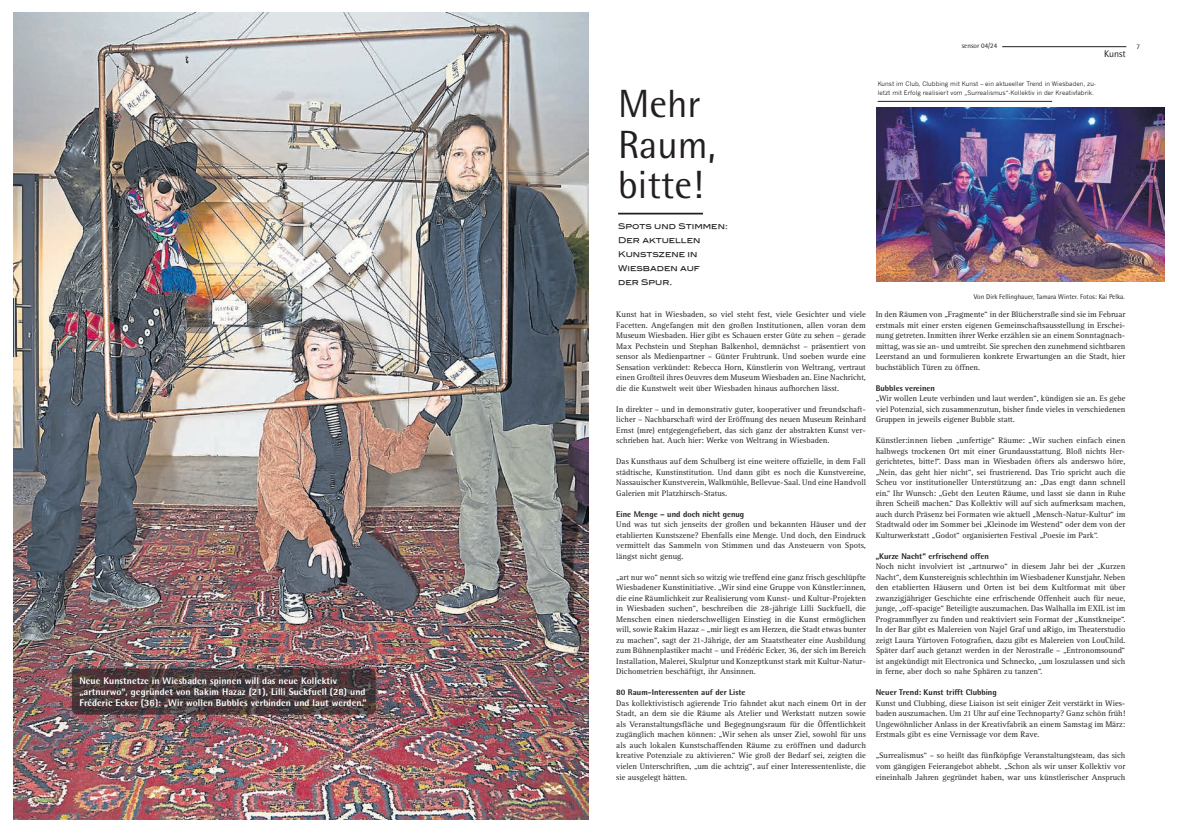
<style>
.page{position:relative;width:1178px;height:839px;background:#fff}
.page>*{position:absolute;margin:0;border:0;box-sizing:border-box;transform-origin:0 0}
.Head_1_rechtsbuendig{font:39.38px/40.2px "Rotis Semi Sans Std";color:#231f20}
.Blocksatz{font:800 9.62px/11.4px "Rotis Semi Sans Std";letter-spacing:.005em;color:#fff}
.Rubrikname_rechts{font:9.62px "Rotis Semi Sans Std";color:#231f20}
.Blocksatz_GL-Raster_besser_Trenn_opt{font:8.31px/10.5px "Rotis Serif Std";color:#231f20;text-align:justify}
.Zwischenüberschrift_s-wi_GL{font:800 8.31px "Rotis Semi Sans Std";color:#231f20}
.Subhead_1_rechtsbuendig{font:7.88px/14px "Blair Md ITCTT Medium";color:#231f20}
.Credit_Titelstory{font:7px "Rotis Semi Sans Std";color:#231f20}
.t1{font:6.12px/8.8px "News Gothic";color:#231f20}
</style>
<div class="page">
<hr style="left:1001px;top:46px;width:125px;height:1px;background:#231f20">
<hr style="left:618px;top:213px;width:85px;height:1px;background:#231f20">
<img style="left:13px;top:13px;width:575px;height:806px">
<img style="left:876px;top:108px;width:288px;height:173px">
<hr style="left:877px;top:101px;width:174px;height:1px;background:#231f20">
<svg style="left:72px;top:668px;width:303px;height:46px;background:#493a3c"></svg>
<p class="Blocksatz" style="left:79px;top:674px;width:289px">Neue Kunstnetze in Wiesbaden spinnen will das neue Kollektiv „artnurwo“, gegründet von Rakim Hazaz (21), Lilli Suckfuell (28) und<br>Fréderic Ecker (36): „Wir wollen Bubbles verbinden und laut werden.“</p>
<p class="Credit_Titelstory" style="left:961px;top:41px;width:37px">sensor 04/24</p>
<p class="Credit_Titelstory" style="left:1136px;top:42px;width:5px">7</p>
<p class="Rubrikname_rechts" style="left:1103px;top:48px;width:23px">Kunst</p>
<p class="Head_1_rechtsbuendig" style="left:618px;top:84px;width:99px">Mehr<br>Raum, bitte!</p>
<p class="Subhead_1_rechtsbuendig" style="left:618px;top:218px;width:111px">Spots und Stimmen:<br>Der aktuellen<br>Kunstszene in<br>Wiesbaden auf<br>der Spur.</p>
<p class="Blocksatz_GL-Raster_besser_Trenn_opt" style="left:616px;top:309px;width:251px">Kunst hat in Wiesbaden, so viel steht fest, viele Gesichter und viele Facetten. Angefangen mit den großen Institutionen, allen voran dem Museum Wiesbaden. Hier gibt es Schauen erster Güte zu sehen – gerade Max Pechstein und Stephan Balkenhol, demnächst – präsentiert von sensor als Medienpartner – Günter Fruhtrunk. Und soeben wurde eine Sensation verkündet: Rebecca Horn, Künstlerin von Weltrang, vertraut einen Großteil ihres Oeuvres dem Museum Wiesbaden an. Eine Nachricht, die die Kunstwelt weit über Wiesbaden hinaus aufhorchen lässt.</p>
<p class="Blocksatz_GL-Raster_besser_Trenn_opt" style="left:616px;top:404px;width:251px">In direkter – und in demonstrativ guter, kooperativer und freundschaft&shy;licher – Nachbarschaft wird der Eröffnung des neuen Museum Reinhard Ernst (mre) entgegengefiebert, das sich ganz der abstrakten Kunst ver&shy;schrieben hat. Auch hier: Werke von Weltrang in Wiesbaden.</p>
<p class="Blocksatz_GL-Raster_besser_Trenn_opt" style="left:616px;top:456px;width:251px">Das Kunsthaus auf dem Schulberg ist eine weitere offizielle, in dem Fall städtische, Kunstinstitution. Und dann gibt es noch die Kunstvereine, Nassauischer Kunstverein, Walkmühle, Bellevue-Saal. Und eine Handvoll Galerien mit Platzhirsch-Status.</p>
<p class="Zwischenüberschrift_s-wi_GL" style="left:616px;top:508px;width:129px">Eine Menge – und doch nicht genug</p>
<p class="Blocksatz_GL-Raster_besser_Trenn_opt" style="left:616px;top:519px;width:251px">Und was tut sich jenseits der großen und bekannten Häuser und der etablierten Kunstszene? Ebenfalls eine Menge. Und doch, den Eindruck vermittelt das Sammeln von Stimmen und das Ansteuern von Spots, längst nicht genug.</p>
<p class="Blocksatz_GL-Raster_besser_Trenn_opt" style="left:616px;top:572px;width:251px">„art nur wo“ nennt sich so witzig wie treffend eine ganz frisch geschlüpfte Wiesbadener Kunstinitiative. „Wir sind eine Gruppe von Künstler:innen, die eine Räumlichkeit zur Realisierung vom Kunst- und Kultur-Projekten in Wiesbaden suchen“, beschreiben die 28-jährige Lilli Suckfuell, die Menschen einen niederschwelligen Einstieg in die Kunst ermöglichen will, sowie Rakim Hazaz – „mir liegt es am Herzen, die Stadt etwas bunter zu machen“, sagt der 21-Jährige, der am Staatstheater eine Ausbildung zum Bühnenplastiker macht – und Frédéric Ecker, 36, der sich im Bereich Installation, Malerei, Skulptur und Konzeptkunst stark mit Kultur-Natur-Dichometrien beschäftigt, ihr Ansinnen.</p>
<p class="Zwischenüberschrift_s-wi_GL" style="left:616px;top:687px;width:131px">80 Raum-Interessenten auf der Liste</p>
<p class="Blocksatz_GL-Raster_besser_Trenn_opt" style="left:616px;top:698px;width:251px">Das kollektivistisch agierende Trio fahndet akut nach einem Ort in der Stadt, an dem sie die Räume als Atelier und Werkstatt nutzen sowie als Veranstaltungsfläche und Begegnungsraum für die Öffentlichkeit zugänglich machen können: „Wir sehen als unser Ziel, sowohl für uns als auch lokalen Kunstschaffenden Räume zu eröffnen und dadurch kreative Potenziale zu aktivieren.“ Wie groß der Bedarf sei, zeigten die vielen Unterschriften, „um die achtzig“, auf einer Interessentenliste, die sie ausgelegt hätten.</p>
<p class="t1" style="left:877px;top:79px;width:220px">Kunst im Club, Clubbing mit Kunst – ein aktueeller Trend in Wiesbaden, zu&shy;letzt mit Erfolg realisiert vom „Surrealismus“-Kollektiv in der Kreativfabrik.</p>
<p class="Credit_Titelstory" style="left:973px;top:292px;width:153px">Von Dirk Fellinghauer, Tamara Winter. Fotos: Kai Pelka.</p>
<p class="Blocksatz_GL-Raster_besser_Trenn_opt" style="left:875px;top:309px;width:251px">In den Räumen von „Fragmente“ in der Blücherstraße sind sie im Februar erstmals mit einer ersten eigenen Gemeinschaftsausstellung in Erschei&shy;nung getreten. Inmitten ihrer Werke erzählen sie an einem Sonntagnach&shy;mittag, was sie an- und umtreibt. Sie sprechen den zunehmend sichtbaren Leerstand an und formulieren konkrete Erwartungen an die Stadt, hier buchstäblich Türen zu öffnen.</p>
<p class="Zwischenüberschrift_s-wi_GL" style="left:875px;top:382px;width:61px">Bubbles vereinen</p>
<p class="Blocksatz_GL-Raster_besser_Trenn_opt" style="left:875px;top:393px;width:251px">„Wir wollen Leute verbinden und laut werden“, kündigen sie an. Es gebe viel Potenzial, sich zusammenzutun, bisher finde vieles in verschiedenen Gruppen in jeweils eigener Bubble statt.</p>
<p class="Blocksatz_GL-Raster_besser_Trenn_opt" style="left:875px;top:435px;width:251px">Künstler:innen lieben „unfertige“ Räume: „Wir suchen einfach einen halbwegs trockenen Ort mit einer Grundausstattung. Bloß nichts Her&shy;gerichtetes, bitte!“. Dass man in Wiesbaden öfters als anderswo höre, „Nein, das geht hier nicht“, sei frustrierend. Das Trio spricht auch die Scheu vor institutioneller Unterstützung an: „Das engt dann schnell ein.“ Ihr Wunsch: „Gebt den Leuten Räume, und lasst sie dann in Ruhe ihren Scheiß machen.“ Das Kollektiv will auf sich aufmerksam machen, auch durch Präsenz bei Formaten wie aktuell „Mensch-Natur-Kultur“ im Stadtwald oder im Sommer bei „Kleinode im Westend“ oder dem von der Kulturwerkstatt „Godot“ organisierten Festival „Poesie im Park“.</p>
<p class="Zwischenüberschrift_s-wi_GL" style="left:875px;top:550px;width:115px">„Kurze Nacht“ erfrischend offen</p>
<p class="Blocksatz_GL-Raster_besser_Trenn_opt" style="left:875px;top:561px;width:251px">Noch nicht involviert ist „artnurwo“ in diesem Jahr bei der „Kurzen Nacht“, dem Kunstereignis schlechthin im Wiesbadener Kunstjahr. Neben den etablierten Häusern und Orten ist bei dem Kultformat mit über zwanzigjähriger Geschichte eine erfrischende Offenheit auch für neue, junge, „off-spacige“ Beteiligte auszumachen. Das Walhalla im EXIL ist im Programmflyer zu finden und reaktiviert sein Format der „Kunstkneipe“.<br>In der Bar gibt es Malereien von Najel Graf und aRigo, im Theaterstudio zeigt Laura Yürtoven Fotografien, dazu gibt es Malereien von LouChild.<br>Später darf auch getanzt werden in der Nerostraße – „Entronomsound“ ist angekündigt mit Electronica und Schnecko, „um loszulassen und sich in ferne, aber doch so nahe Sphären zu tanzen“.</p>
<p class="Zwischenüberschrift_s-wi_GL" style="left:875px;top:687px;width:123px">Neuer Trend: Kunst trifft Clubbing</p>
<p class="Blocksatz_GL-Raster_besser_Trenn_opt" style="left:875px;top:698px;width:251px">Kunst und Clubbing, diese Liaison ist seit einiger Zeit verstärkt in Wies&shy;baden auszumachen. Um 21 Uhr auf eine Technoparty? Ganz schön früh!<br>Ungewöhnlicher Anlass in der Kreativfabrik an einem Samstag im März:<br>Erstmals gibt es eine Vernissage vor dem Rave.</p>
<p class="Blocksatz_GL-Raster_besser_Trenn_opt" style="left:875px;top:750px;width:251px">„Surrealismus“ – so heißt das fünfköpfige Veranstaltungsteam, das sich vom gängigen Feierangebot abhebt. „Schon als wir unser Kollektiv vor eineinhalb Jahren gegründet haben, war uns künstlerischer Anspruch</p>
</div>
